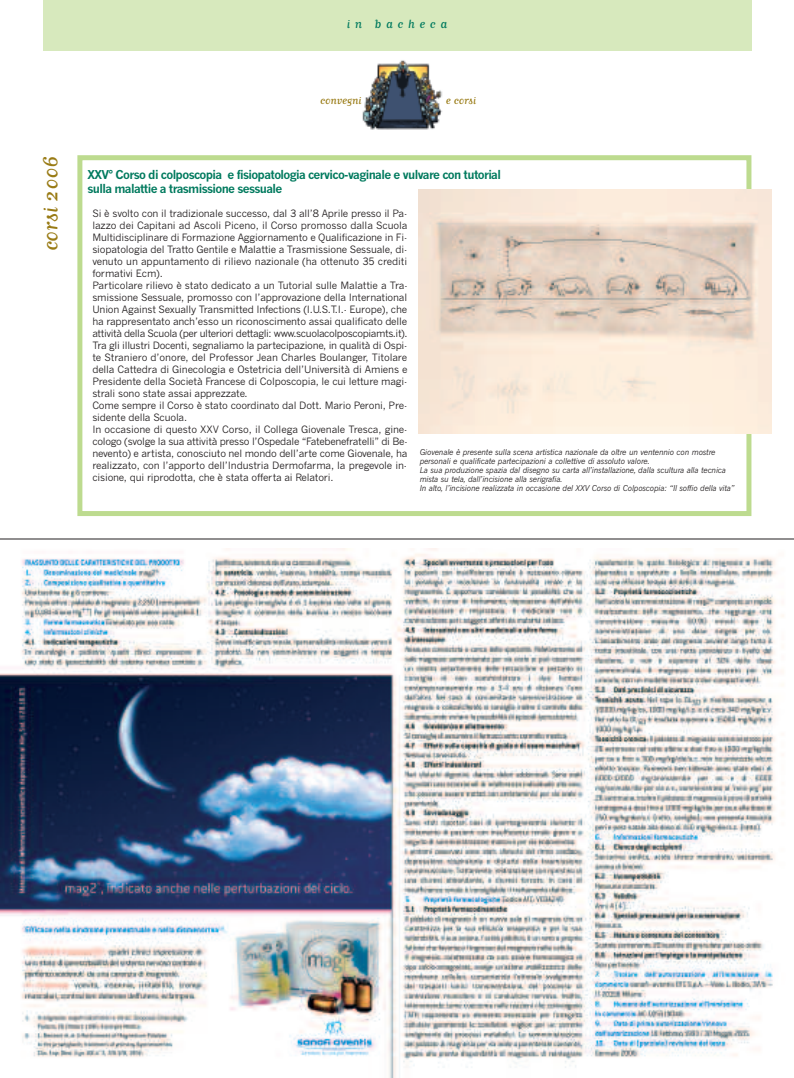
<style>
.page{position:relative;width:794px;height:1078px;background:#fff}
.page>*{position:absolute;margin:0;border:0;box-sizing:border-box;transform-origin:0 0}
.t1{font:24px "Matrix Script";color:#997b15}
.t2{font:14px "Matrix Script";letter-spacing:.335em;color:#017a5e}
.t3{font:12.3px "Matrix Script";color:#997b15}
.t4{font:700 12px/14px "News Gothic";letter-spacing:-.05em;color:#017a5e}
.t5{font:10px/12px "News Gothic";letter-spacing:-.02em;color:#231f20}
.t6{font:italic 8px/9px "News Gothic";letter-spacing:-.02em;color:#231f20}
</style>
<div class="page">
<div style="left:43px;top:0;width:708px;height:51px;background:#d7e9bd"></div>
<img style="left:0;top:548px;width:784px;height:529px">
<hr style="left:0;top:538px;width:794px;height:1px;background:#231f20">
<img style="left:362px;top:60px;width:81px;height:70px">
<div style="left:77px;top:155px;width:674px;height:361px;border:5px solid #bddb8f"></div>
<img style="left:419px;top:189px;width:353px;height:244px">
<h1 class="t1" style="left:35px;top:251px;width:97px;rotate:-90deg">corsi 2006</h1>
<h2 class="t2" style="left:347px;top:15px;width:102px">in bacheca</h2>
<p class="t3" style="left:320px;top:92px;width:43px">convegni</p>
<p class="t3" style="left:446px;top:92px;width:32px">e corsi</p>
<p class="t4" style="left:87px;top:169px;width:415px">XXV° Corso di colposcopia e fisiopatologia cervico-vaginale e vulvare con tutorial sulla malattie a trasmissione sessuale</p>
<p class="t5" style="left:92px;top:207px;width:317px">Si è svolto con il tradizionale successo, dal 3 all’8 Aprile presso il Pa&shy;lazzo dei Capitani ad Ascoli Piceno, il Corso promosso dalla Scuola Multidisciplinare di Formazione Aggiornamento e Qualificazione in Fi&shy;siopatologia del Tratto Gentile e Malattie a Trasmissione Sessuale, di&shy;venuto un appuntamento di rilievo nazionale (ha ottenuto 35 crediti formativi Ecm).<br>Particolare rilievo è stato dedicato a un Tutorial sulle Malattie a Tra&shy;smissione Sessuale, promosso con l’approvazione della International Union Against Sexually Transmitted Infections (I.U.S.T.I.- Europe), che ha rappresentato anch’esso un riconoscimento assai qualificato delle attività della Scuola (per ulteriori dettagli: www.scuolacolposcopiamts.it).<br>Tra gli illustri Docenti, segnaliamo la partecipazione, in qualità di Ospi&shy;te Straniero d’onore, del Professor Jean Charles Boulanger, Titolare della Cattedra di Ginecologia e Ostetricia dell’Università di Amiens e Presidente della Società Francese di Colposcopia, le cui letture magi&shy;strali sono state assai apprezzate.<br>Come sempre il Corso è stato coordinato dal Dott. Mario Peroni, Pre&shy;sidente della Scuola.<br>In occasione di questo XXV Corso, il Collega Giovenale Tresca, gine&shy;cologo (svolge la sua attività presso l’Ospedale “Fatebenefratelli” di Be&shy;nevento) e artista, conosciuto nel mondo dell’arte come Giovenale, ha realizzato, con l’apporto dell’Industria Dermofarma, la pregevole in&shy;cisione, qui riprodotta, che è stata offerta ai Relatori.</p>
<p class="t6" style="left:420px;top:448px;width:316px">Giovenale è presente sulla scena artistica nazionale da oltre un ventennio con mostre personali e qualificate partecipazioni a collettive di assoluto valore.<br>La sua produzione spazia dal disegno su carta all’installazione, dalla scultura alla tecnica mista su tela, dall’incisione alla serigrafia.<br>In alto, l’incisione realizzata in occasione del XXV Corso di Colposcopia: “Il soffio della vita”</p>
</div>
